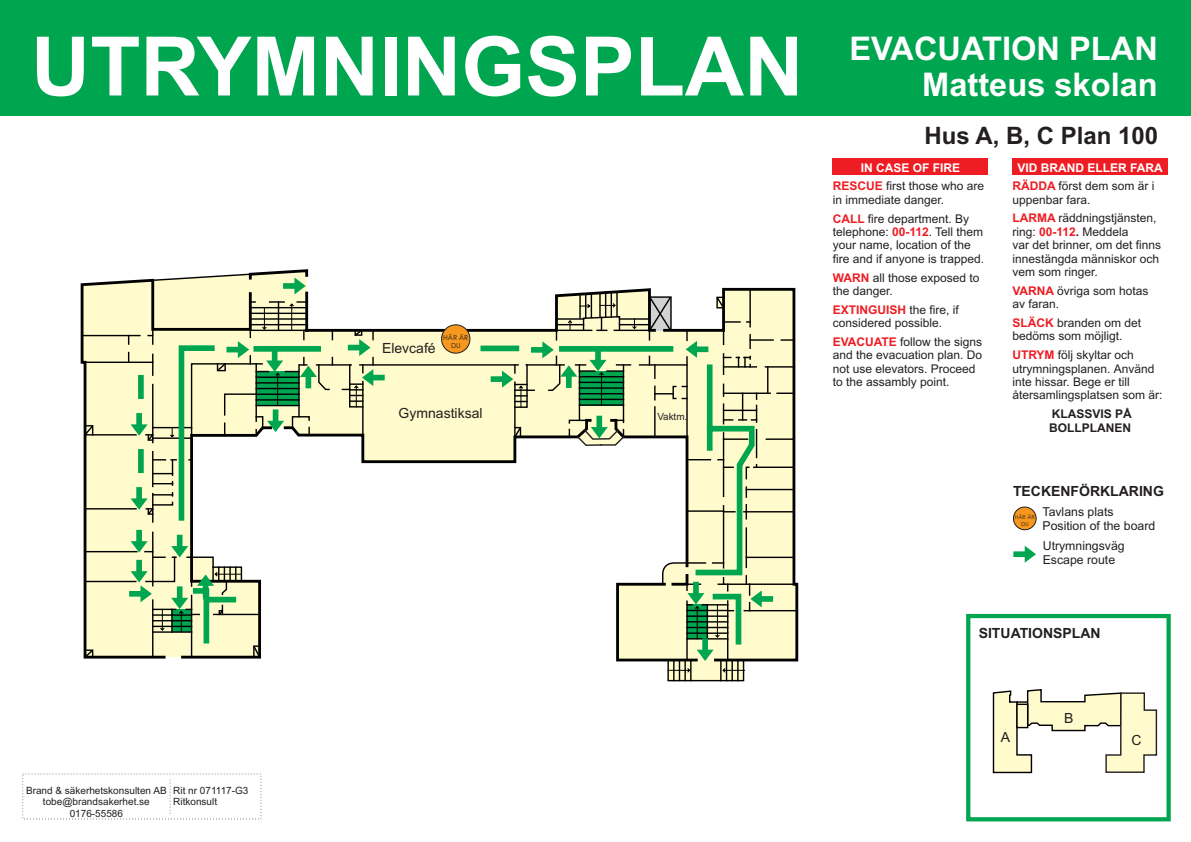
<style>
.page{position:relative;width:1191px;height:842px;background:#fff}
.page>*{position:absolute;margin:0;border:0;box-sizing:border-box;transform-origin:0 0}
.t1{font:700 82.1px "Arial";color:#fff}
.t2{font:700 32.6px "Arial";color:#fff}
.t3{font:700 24px "Arial";color:#231f20}
.t4{font:700 14px "Arial";color:#231f20}
.t5{font:14px "Arial";color:#231f20}
.t6{font:12.3px/13.7px "Arial";color:#231f20}
.t7{font:12px/13.4px "Arial";color:#231f20}
.t8{font:700 12px/18.8px "Arial";color:#fff}
.t9{font:700 12px/13.4px "Arial";color:#231f20}
.t10{font:700 12px "Arial";color:#ee1d23}
.t11{font:10px/11.2px "Arial";color:#231f20}
.t12{font:9.9px "Arial";color:#231f20}
.t13{font:6.9px/8.2px "Century Gothic";color:#231f20;text-align:center}
.t14{font:5.5px/6.5px "Century Gothic";color:#231f20;text-align:center}
.s1{color:#ee1d23}
.s2{font-weight:400;color:#231f20}
.s3{font-weight:700;color:#ee1d23}
.s4{font-weight:700}
.s5{font-weight:700;color:#fff}
</style>
<div class="page">
<div style="left:1012px;top:159px;width:155px;height:16px;background:#ee1d23"></div>
<div style="left:0;top:0;width:1191px;height:116px;background:#00a54f"></div>
<svg style="left:170px;top:780px;width:1px;height:33px"></svg>
<div style="left:1013px;top:507px;width:23px;height:23px;background:#f7971d;border:1px solid #231f20;border-radius:50%"></div>
<svg style="left:1013px;top:546px;width:23px;height:17px"></svg>
<div style="left:966px;top:614px;width:204px;height:207px;border:4px solid #00a54f"></div>
<div style="left:832px;top:159px;width:156px;height:16px;background:#ee1d23"></div>
<svg style="left:992px;top:689px;width:165px;height:85px"></svg>
<svg style="left:80px;top:269px;width:719px;height:393px"></svg>
<svg style="left:128px;top:273px;width:670px;height:408px"></svg>
<div style="left:441px;top:324px;width:29px;height:29px;background:#f7971d;border:1px solid #231f20;border-radius:50%"></div>
<h1 class="t1" style="left:31px;top:36px;width:774px">UTRYMNINGSPLAN</h1>
<p class="t5" style="left:382px;top:343px;width:55px">Elevcafé</p>
<p class="t13" style="left:443px;top:334px;width:27px">HÄR ÄR<br>DU</p>
<p class="t5" style="left:398px;top:408px;width:86px">Gymnastiksal</p>
<p class="t11" style="left:26px;top:786px;width:142px;text-align:center">Brand &amp; säkerhetskonsulten AB tobe@brandsakerhet.se<br>0176-55586</p>
<p class="t11" style="left:173px;top:786px;width:77px">Rit nr 071117-G3<br>Ritkonsult</p>
<p class="t12" style="left:657px;top:412px;width:31px">Vaktm.</p>
<h2 class="t2" style="left:849px;top:36px;width:310px">EVACUATION PLAN</h2>
<h2 class="t2" style="left:922px;top:72px;width:237px">Matteus skolan</h2>
<h3 class="t3" style="left:924px;top:127px;width:235px">Hus A, B, C Plan 100</h3>
<p class="t8" style="left:1012px;top:159px;width:152px;text-indent:5px">VID BRAND ELLER FARA<br><span class="s1">RÄDDA</span> <span class="s2">först dem som är i</span></p>
<p class="t7" style="left:1012px;top:213px;width:146px"><span class="s3">LARMA</span> räddningstjänsten, ring: <span class="s3">00-112</span><span class="s4">.</span> Meddela</p>
<p class="t7" style="left:832px;top:159px;width:153px;line-height:18.8px;text-align:center"><span class="s5">IN CASE OF FIRE<br></span><span class="s3">RESCUE</span> first those who are</p>
<p class="t7" style="left:832px;top:213px;width:152px"><span class="s3">CALL</span> fire department. By telephone: <span class="s3">00-112</span>. Tell them</p>
<p class="t7" style="left:832px;top:272px;width:148px"><span class="s3">WARN</span> all those exposed to</p>
<p class="t10" style="left:832px;top:305px;width:128px">EXTINGUISH <span class="s2">the fire, if</span></p>
<p class="t7" style="left:832px;top:336px;width:151px"><span class="s3">EVACUATE</span> follow the signs</p>
<p class="t7" style="left:1012px;top:194px;width:80px">uppenbar fara.</p>
<p class="t7" style="left:1012px;top:239px;width:150px">var det brinner, om det finns innestängda människor och vem som ringer.</p>
<p class="t7" style="left:1012px;top:298px;width:48px">av faran.</p>
<p class="t7" style="left:1012px;top:331px;width:112px">bedöms som möjligt.</p>
<p class="t7" style="left:1012px;top:363px;width:152px">utrymningsplanen. Använd inte hissar. Bege er till återsamlingsplatsen som är:</p>
<p class="t9" style="left:1049px;top:408px;width:84px">KLASSVIS PÅ<br>BOLLPLANEN</p>
<p class="t7" style="left:832px;top:194px;width:113px">in immediate danger.</p>
<p class="t7" style="left:832px;top:240px;width:153px">your name, location of the fire and if anyone is trapped.</p>
<p class="t7" style="left:832px;top:285px;width:62px">the danger.</p>
<p class="t7" style="left:832px;top:317px;width:111px">considered possible.</p>
<p class="t7" style="left:832px;top:349px;width:151px">and the evacuation plan. Do not use elevators. Proceed to the assambly point.</p>
<p class="t7" style="left:1012px;top:285px;width:138px"><span class="s3">VARNA</span> övriga som hotas</p>
<p class="t7" style="left:1012px;top:317px;width:130px"><span class="s3">SLÄCK</span> branden om det</p>
<p class="t7" style="left:1012px;top:349px;width:123px"><span class="s3">UTRYM</span> följ skyltar och</p>
<p class="t4" style="left:1013px;top:486px;width:152px">TECKENFÖRKLARING</p>
<p class="t6" style="left:1042px;top:506px;width:114px">Tavlans plats<br>Position of the board</p>
<p class="t14" style="left:1014px;top:514px;width:22px">HÄR ÄR<br>DU</p>
<p class="t6" style="left:1042px;top:540px;width:83px">Utrymningsväg<br>Escape route</p>
<p class="t4" style="left:978px;top:627px;width:123px">SITUATIONSPLAN</p>
<p class="t5" style="left:1000px;top:731px;width:11px">A</p>
<p class="t5" style="left:1064px;top:712px;width:11px">B</p>
<p class="t5" style="left:1131px;top:734px;width:12px">C</p>
</div>
